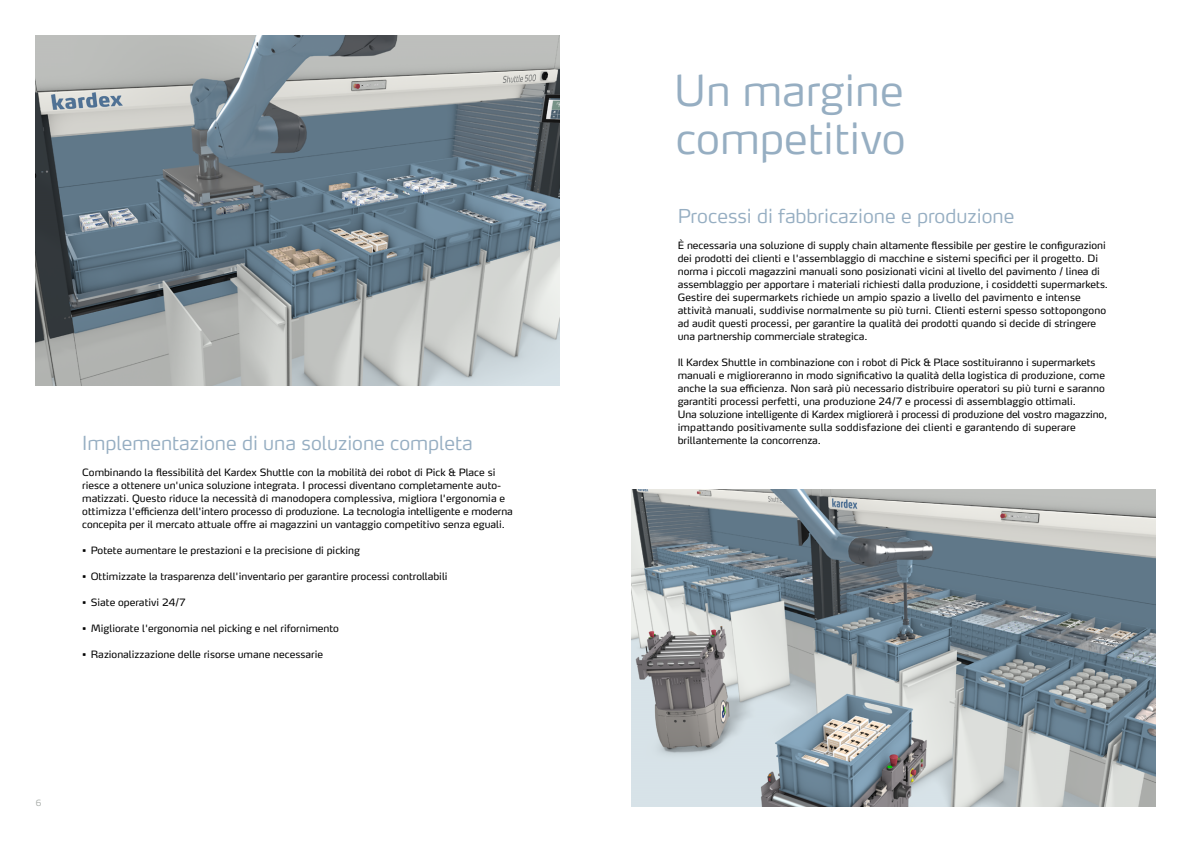
<style>
.page{position:relative;width:1191px;height:842px;background:#fff}
.page>*{position:absolute;margin:0;border:0;box-sizing:border-box;transform-origin:0 0}
.t1{font:300 42px/48px "Max Pro";color:#96aec2}
.t2{font:300 19px "Max Pro";color:#96aec2}
.t3{font:10px/13px "Max Pro";color:#000}
.t4{font:300 8.5px "Max Pro";color:#a8aca9}
</style>
<div class="page">
<img style="left:36px;top:36px;width:524px;height:349px">
<img style="left:631px;top:489px;width:524px;height:317px">
<h2 class="t2" style="left:82px;top:427px;width:392px">Implementazione di una soluzione completa</h2>
<p class="t3" style="left:82px;top:465px;width:432px">Combinando la flessibilità del Kardex Shuttle con la mobilità dei robot di Pick &amp; Place si riesce a ottenere un'unica soluzione integrata. I processi diventano completamente auto&shy;matizzati. Questo riduce la necessità di manodopera complessiva, migliora l'ergonomia e ottimizza l'efficienza dell'intero processo di produzione. La tecnologia intelligente e moderna concepita per il mercato attuale offre ai magazzini un vantaggio competitivo senza eguali.</p>
<p class="t3" style="left:82px;top:543px;width:279px">• Potete aumentare le prestazioni e la precisione di picking</p>
<p class="t3" style="left:82px;top:569px;width:367px">• Ottimizzate la trasparenza dell'inventario per garantire processi controllabili</p>
<p class="t3" style="left:82px;top:595px;width:105px">• Siate operativi 24/7</p>
<p class="t3" style="left:82px;top:621px;width:258px">• Migliorate l'ergonomia nel picking e nel rifornimento</p>
<p class="t3" style="left:82px;top:647px;width:242px">• Razionalizzazione delle risorse umane necessarie</p>
<p class="t4" style="left:36px;top:796px;width:7px">6</p>
<h1 class="t1" style="left:674px;top:62px;width:233px">Un margine competitivo</h1>
<h2 class="t2" style="left:677px;top:200px;width:338px">Processi di fabbricazione e produzione</h2>
<p class="t3" style="left:677px;top:238px;width:432px">È necessaria una soluzione di supply chain altamente flessibile per gestire le configurazioni dei prodotti dei clienti e l'assemblaggio di macchine e sistemi specifici per il progetto. Di norma i piccoli magazzini manuali sono posizionati vicini al livello del pavimento / linea di assemblaggio per apportare i materiali richiesti dalla produzione, i cosiddetti supermarkets.<br>Gestire dei supermarkets richiede un ampio spazio a livello del pavimento e intense attività manuali, suddivise normalmente su più turni. Clienti esterni spesso sottopongono ad audit questi processi, per garantire la qualità dei prodotti quando si decide di stringere una partnership commerciale strategica.</p>
<p class="t3" style="left:677px;top:355px;width:431px">Il Kardex Shuttle in combinazione con i robot di Pick &amp; Place sostituiranno i supermarkets manuali e miglioreranno in modo significativo la qualità della logistica di produzione, come anche la sua efficienza. Non sarà più necessario distribuire operatori su più turni e saranno garantiti processi perfetti, una produzione 24/7 e processi di assemblaggio ottimali.<br>Una soluzione intelligente di Kardex migliorerà i processi di produzione del vostro magazzino, impattando positivamente sulla soddisfazione dei clienti e garantendo di superare brillantemente la concorrenza.</p>
</div>
